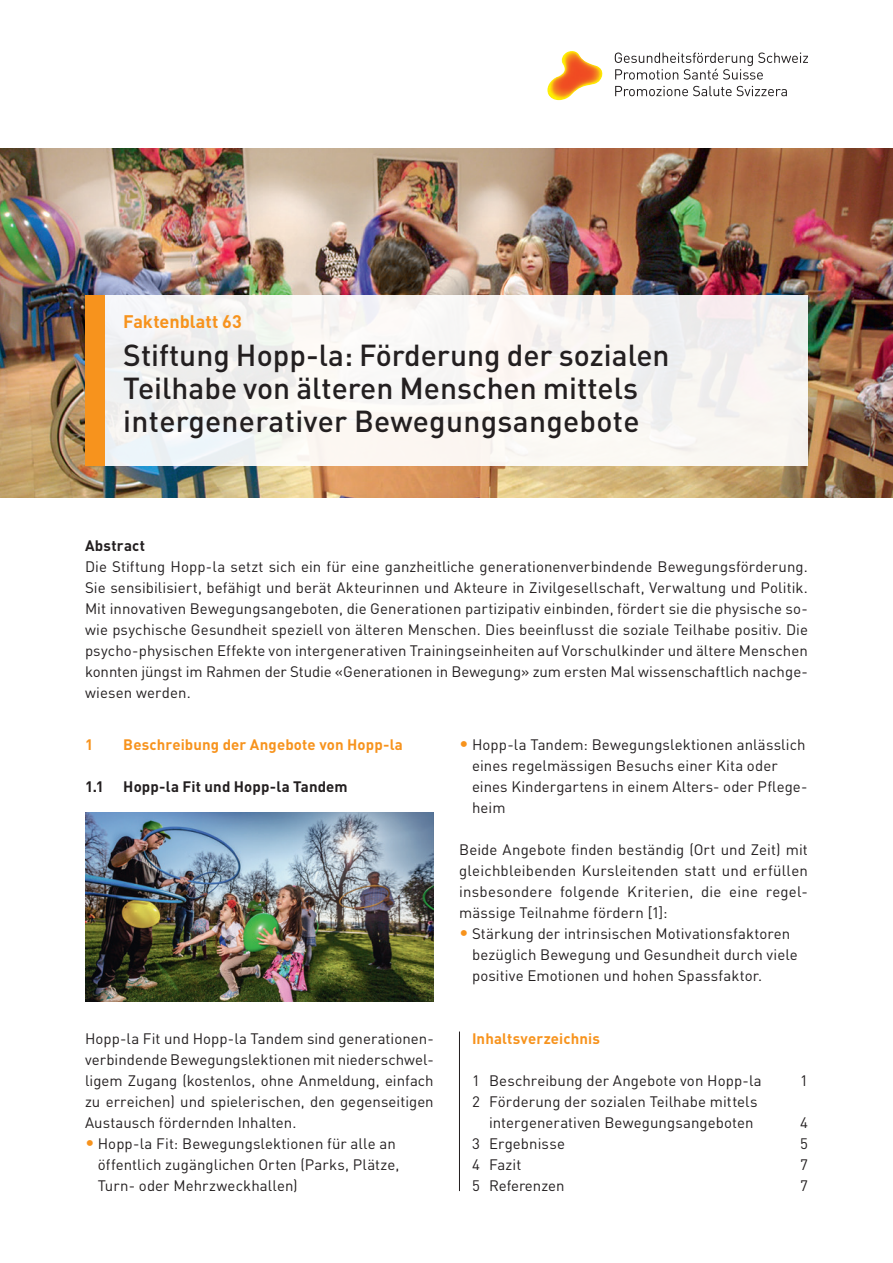
<style>
.page{position:relative;width:893px;height:1263px;background:#fff}
.page>*{position:absolute;margin:0;border:0;box-sizing:border-box;transform-origin:0 0}
.t1{font:500 30px/33px "DIN Pro";color:#231f20}
.t2{font:700 18px "DIN Pro";color:#f7931d}
.t3{font:15px/21px "DIN Pro";letter-spacing:.005em;color:#231f20;text-align:justify}
.t4{font:700 15px "DIN Pro";letter-spacing:.01em;color:#f7931d}
.t5{font:700 15px "DIN Pro";letter-spacing:.01em;color:#231f20}
.s1{font-size:18px;color:#f7931d}
</style>
<div class="page">
<img style="left:0;top:149px;width:893px;height:349px">
<div style="left:85px;top:296px;width:723px;height:170px;background:linear-gradient(to right,#f4f4f4,#f8f5f2)"></div>
<div style="left:85px;top:296px;width:19px;height:170px;background:#f7931d"></div>
<img style="left:547px;top:51px;width:56px;height:49px">
<svg style="left:615px;top:53px;width:193px;height:27px"></svg>
<svg style="left:615px;top:86px;width:172px;height:10px"></svg>
<hr style="left:459px;top:1031px;width:1px;height:160px;background:#231f20">
<img style="left:86px;top:813px;width:348px;height:189px">
<p class="t2" style="left:123px;top:310px;width:120px">Faktenblatt 63</p>
<h1 class="t1" style="left:123px;top:337px;width:548px">Stiftung Hopp-la: Förderung der sozialen<br>Teilhabe von älteren Menschen mittels intergenerativer Bewegungsangebote</h1>
<p class="t5" style="left:85px;top:536px;width:62px">Abstract</p>
<p class="t3" style="left:85px;top:556px;width:724px">Die Stiftung Hopp-la setzt sich ein für eine ganzheitliche generationenverbindende Bewegungsförderung.<br>Sie sensibilisiert, befähigt und berät Akteurinnen und Akteure in Zivilgesellschaft, Verwaltung und Politik.<br>Mit innovativen Bewegungsangeboten, die Generationen partizipativ einbinden, fördert sie die physische so&shy;wie psychische Gesundheit speziell von älteren Menschen. Dies beeinflusst die soziale Teilhabe positiv. Die psycho-physischen Effekte von intergenerativen Trainingseinheiten auf Vorschulkinder und ältere Menschen konnten jüngst im Rahmen der Studie «Generationen in Bewegung» zum ersten Mal wissenschaftlich nachge&shy;wiesen werden.</p>
<p class="t4" style="left:85px;top:734px;width:10px">1</p>
<p class="t4" style="left:123px;top:734px;width:281px">Beschreibung der Angebote von Hopp-la</p>
<p class="t5" style="left:85px;top:776px;width:21px">1.1</p>
<p class="t5" style="left:123px;top:776px;width:226px">Hopp-la Fit und Hopp-la Tandem</p>
<p class="t3" style="left:85px;top:1027px;width:350px">Hopp-la Fit und Hopp-la Tandem sind generationen&shy;verbindende Bewegungslektionen mit niederschwel&shy;ligem Zugang (kostenlos, ohne Anmeldung, einfach zu erreichen) und spielerischen, den gegenseitigen Austausch fördernden Inhalten.</p>
<p class="t3" style="left:98px;top:1132px;width:303px;text-align:left;text-indent:-13px"><span class="s1">•</span> Hopp-la Fit: Bewegungslektionen für alle an öffentlich zugänglichen Orten (Parks, Plätze,<br>Turn- oder Mehrzweckhallen)</p>
<p class="t3" style="left:472px;top:733px;width:337px;text-align:left;text-indent:-13px"><span class="s1">•</span> Hopp-la Tandem: Bewegungslektionen anlässlich eines regelmässigen Besuchs einer Kita oder eines Kindergartens in einem Alters- oder Pflege&shy;heim</p>
<p class="t3" style="left:459px;top:838px;width:350px">Beide Angebote finden beständig (Ort und Zeit) mit gleichbleibenden Kursleitenden statt und erfüllen insbesondere folgende Kriterien, die eine regel&shy;mässige Teilnahme fördern [1]:</p>
<p class="t3" style="left:472px;top:922px;width:327px;text-align:left;text-indent:-13px"><span class="s1">•</span> Stärkung der intrinsischen Motivationsfaktoren bezüglich Bewegung und Gesundheit durch viele positive Emotionen und hohen Spassfaktor.</p>
<p class="t4" style="left:472px;top:1028px;width:129px">Inhaltsverzeichnis</p>
<p class="t3" style="left:472px;top:1069px;width:291px">1 Beschreibung der Angebote von Hopp-la</p>
<p class="t3" style="left:800px;top:1069px;width:9px">1</p>
<p class="t3" style="left:472px;top:1090px;width:287px;text-align:right">2 Förderung der sozialen Teilhabe mittels intergenerativen Bewegungsangeboten</p>
<p class="t3" style="left:800px;top:1111px;width:9px">4</p>
<p class="t3" style="left:472px;top:1132px;width:94px">3 Ergebnisse</p>
<p class="t3" style="left:800px;top:1132px;width:9px">5</p>
<p class="t3" style="left:472px;top:1153px;width:51px">4 Fazit</p>
<p class="t3" style="left:800px;top:1153px;width:9px">7</p>
<p class="t3" style="left:472px;top:1174px;width:94px">5 Referenzen</p>
<p class="t3" style="left:800px;top:1174px;width:9px">7</p>
</div>
